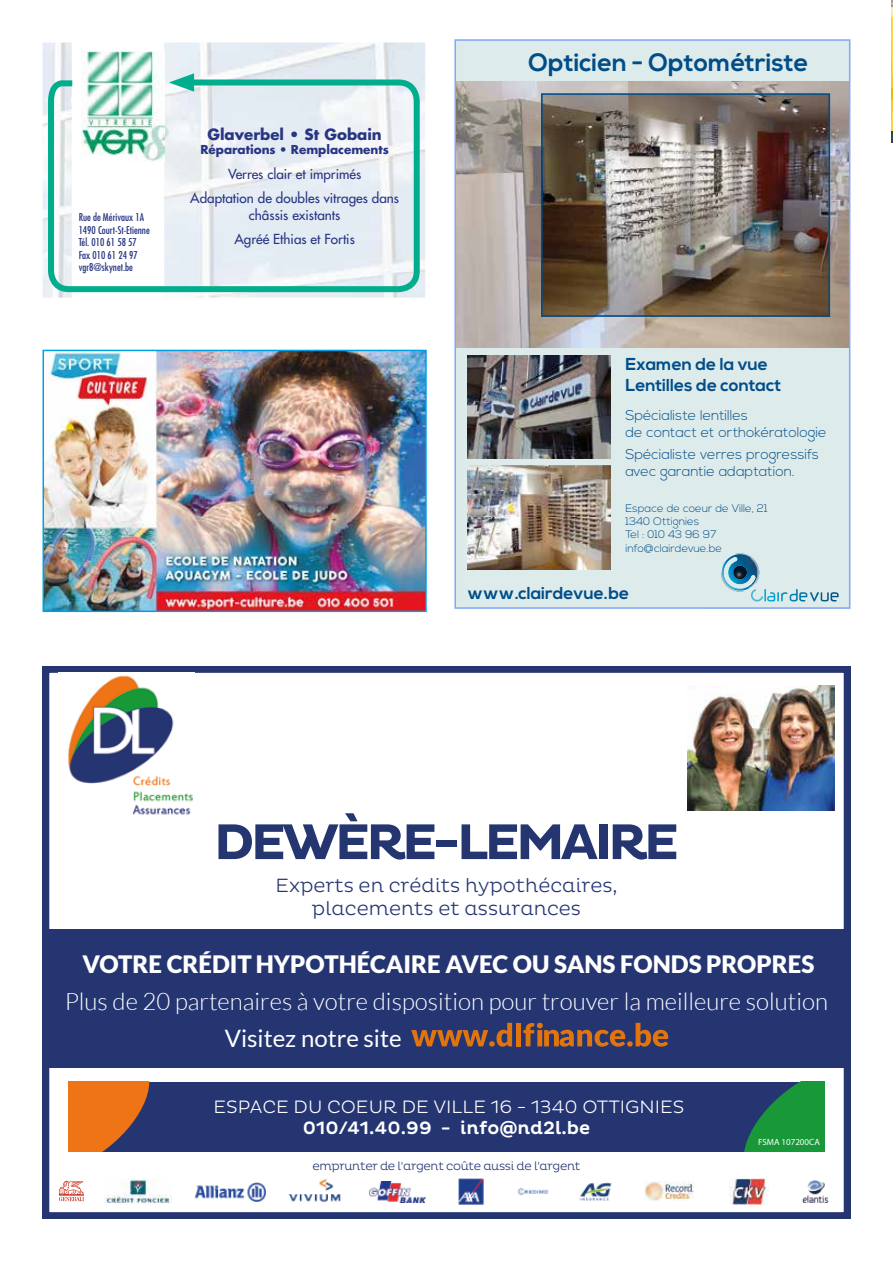
<style>
.page{position:relative;width:893px;height:1263px;background:#fff}
.page>*{position:absolute;margin:0;border:0;box-sizing:border-box;transform-origin:0 0}
.t1{font:700 51px "Pluto";letter-spacing:-.085em;color:#243570}
.t2{font:700 25.05px "Nexa";color:#004d88}
.t3{font:300 24px "Lato";color:#fff}
.t4{font:900 24px "Lato";color:#fff}
.t5{font:24px "Lato";color:#fff}
.t6{font:300 19.5px/23.4px "Pluto";color:#243572;text-align:center}
.t7{font:300 18.3px "Pluto";color:#fff}
.t8{font:500 18.3px "Pluto";color:#fff}
.t9{font:700 17.25px/20.7px "Nexa";color:#004d88}
.t10{font:700 15px "Futura Std";color:#283583}
.t11{font:300 14.1px/17px "Nexa";color:#004d88}
.t12{font:500 13.5px/24.8px "Futura Std";color:#283583;text-align:center}
.t13{font:300 12px "Pluto";letter-spacing:-.03em;color:#243572}
.t14{font:700 12px "Futura Std";color:#283583}
.t15{font:300 10.95px/13.2px "Nexa";color:#004d88}
.t16{font:condensed 10.5px/12.6px "Futura Std";color:#283583}
.t17{font:9px "Myriad Pro";color:#fff}
.s1{font-weight:500}
</style>
<div class="page">
<svg style="left:891px;top:0;width:2px;height:142px"></svg>
<img style="left:46px;top:353px;width:378px;height:256px">
<div style="left:43px;top:350px;width:384px;height:262px;border:2px solid #009fe3"></div>
<img style="left:43px;top:43px;width:382px;height:255px">
<svg style="left:45px;top:76px;width:378px;height:219px"></svg>
<svg style="left:72px;top:43px;width:122px;height:255px"></svg>
<svg style="left:43px;top:666px;width:807px;height:553px"></svg>
<div style="left:43px;top:929px;width:807px;height:139px;background:#243572"></div>
<img style="left:59px;top:673px;width:135px;height:165px">
<img style="left:687px;top:685px;width:147px;height:126px">
<img style="left:576px;top:1179px;width:38px;height:25px">
<img style="left:193px;top:1181px;width:73px;height:21px">
<svg style="left:59px;top:1181px;width:25px;height:20px"></svg>
<img style="left:105px;top:1178px;width:66px;height:27px">
<img style="left:287px;top:1178px;width:56px;height:27px">
<img style="left:458px;top:1179px;width:26px;height:25px">
<img style="left:730px;top:1179px;width:38px;height:25px">
<img style="left:514px;top:1179px;width:38px;height:25px">
<img style="left:793px;top:1179px;width:44px;height:25px">
<img style="left:369px;top:1181px;width:56px;height:21px">
<img style="left:644px;top:1182px;width:49px;height:19px">
<div style="left:68px;top:1082px;width:757px;height:69px;background:#243572"></div>
<svg style="left:411px;top:1023px;width:101px;height:24px"></svg>
<div style="left:516px;top:1023px;width:5px;height:23px;background:#e1740c"></div>
<svg style="left:523px;top:1023px;width:145px;height:24px"></svg>
<svg style="left:68px;top:1082px;width:82px;height:69px"></svg>
<svg style="left:744px;top:1082px;width:81px;height:69px"></svg>
<img style="left:457px;top:81px;width:390px;height:268px">
<img style="left:544px;top:96px;width:283px;height:218px">
<div style="left:541px;top:93px;width:289px;height:224px;border:2px solid #004d88"></div>
<div style="left:455px;top:349px;width:395px;height:259px;background:#deebeb"></div>
<div style="left:455px;top:40px;width:395px;height:41px;background:#deebeb"></div>
<svg style="left:721px;top:553px;width:118px;height:49px"></svg>
<img style="left:467px;top:356px;width:144px;height:103px">
<img style="left:467px;top:466px;width:144px;height:103px">
<div style="left:454px;top:39px;width:396px;height:570px;border:2px solid #82a8fa"></div>
<p class="t16" style="left:79px;top:211px;width:73px">Rue de Mérivaux 1A<br>1490 Court-St-Etienne<br>Tél. 010 61 58 57<br>Fax 010 61 24 97 vgr8@skynet.be</p>
<p class="t10" style="left:207px;top:124px;width:176px">Glaverbel • St Gobain</p>
<p class="t14" style="left:200px;top:142px;width:190px">Réparations <span class="s1">•</span> Remplacements</p>
<p class="t12" style="left:190px;top:161px;width:210px">Verres clair et imprimés<br>Adaptation de doubles vitrages dans</p>
<p class="t12" style="left:234px;top:202px;width:122px">châssis existants<br>Agréé Ethias et Fortis</p>
<h2 class="t2" style="left:528px;top:48px;width:282px">Opticien - Optométriste</h2>
<p class="t9" style="left:625px;top:355px;width:158px">Examen de la vue<br>Lentilles de contact</p>
<p class="t11" style="left:625px;top:408px;width:203px">Spécialiste lentilles<br>de contact et orthokératologie</p>
<p class="t11" style="left:625px;top:446px;width:195px">Spécialiste verres progressifs avec garantie adaptation.</p>
<p class="t15" style="left:625px;top:502px;width:144px">Espace de coeur de Ville, 21<br>1340 Ottignies<br>Tel : 010 43 96 97 info@clairdevue.be</p>
<p class="t9" style="left:467px;top:583px;width:163px">www.clairdevue.be</p>
<h1 class="t1" style="left:214px;top:813px;width:467px">DEWÈRE-LEMAIRE</h1>
<h3 class="t6" style="left:275px;top:873px;width:344px">Experts en crédits hypothécaires, placements et assurances</h3>
<h3 class="t4" style="left:82px;top:950px;width:733px">VOTRE CRÉDIT HYPOTHÉCAIRE AVEC OU SANS FONDS PROPRES</h3>
<h3 class="t3" style="left:65px;top:988px;width:765px">Plus de 20 partenaires à votre disposition pour trouver la meilleure solution</h3>
<h3 class="t5" style="left:225px;top:1024px;width:178px">Visitez notre site</h3>
<p class="t7" style="left:213px;top:1096px;width:473px">ESPACE DU COEUR DE VILLE 16 - 1340 OTTIGNIES</p>
<p class="t8" style="left:303px;top:1118px;width:289px">010/41.40.99 - info@nd2l.be</p>
<p class="t13" style="left:312px;top:1158px;width:270px">emprunter de l'argent coûte aussi de l'argent</p>
<p class="t17" style="left:758px;top:1137px;width:63px">FSMA 107200CA</p>
</div>
